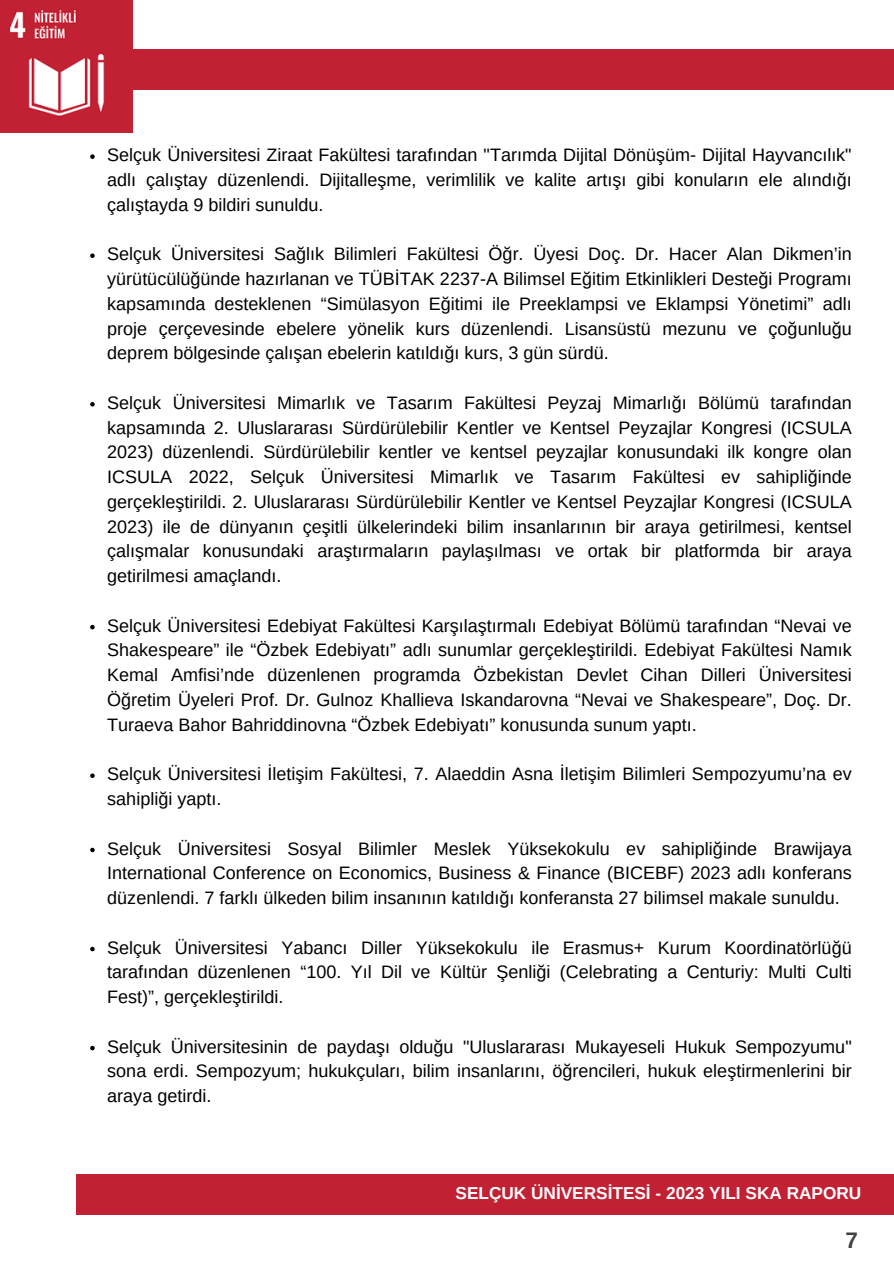
<style>
.page{position:relative;width:894px;height:1264px;background:#fff}
.page>*{position:absolute;margin:0;border:0;box-sizing:border-box;transform-origin:0 0}
.t1{font:700 22.5px "Arimo";color:#44423f}
.t2{font:18px/24.8px "Arimo";color:#000;text-align:justify}
.t3{font:700 17.25px "Arimo";color:#fffeff}
</style>
<div class="page">
<div style="left:77px;top:1174px;width:816px;height:40px;background:#c22033"></div>
<div style="left:118px;top:49px;width:775px;height:40px;background:#c22033"></div>
<img style="left:0;top:0;width:133px;height:133px">
<svg style="left:90px;top:154px;width:5px;height:5px"></svg>
<svg style="left:90px;top:253px;width:5px;height:5px"></svg>
<svg style="left:90px;top:402px;width:5px;height:4px"></svg>
<svg style="left:90px;top:625px;width:5px;height:4px"></svg>
<svg style="left:90px;top:773px;width:5px;height:5px"></svg>
<svg style="left:90px;top:847px;width:5px;height:5px"></svg>
<svg style="left:90px;top:946px;width:5px;height:5px"></svg>
<svg style="left:90px;top:1045px;width:5px;height:5px"></svg>
<p class="t2" style="left:107px;top:142px;width:745px">Selçuk Üniversitesi Ziraat Fakültesi tarafından "Tarımda Dijital Dönüşüm- Dijital Hayvancılık" adlı çalıştay düzenlendi. Dijitalleşme, verimlilik ve kalite artışı gibi konuların ele alındığı çalıştayda 9 bildiri sunuldu.</p>
<p class="t2" style="left:107px;top:241px;width:745px">Selçuk Üniversitesi Sağlık Bilimleri Fakültesi Öğr. Üyesi Doç. Dr. Hacer Alan Dikmen’in yürütücülüğünde hazırlanan ve TÜBİTAK 2237-A Bilimsel Eğitim Etkinlikleri Desteği Programı kapsamında desteklenen “Simülasyon Eğitimi ile Preeklampsi ve Eklampsi Yönetimi” adlı proje çerçevesinde ebelere yönelik kurs düzenlendi. Lisansüstü mezunu ve çoğunluğu deprem bölgesinde çalışan ebelerin katıldığı kurs, 3 gün sürdü.</p>
<p class="t2" style="left:107px;top:390px;width:745px">Selçuk Üniversitesi Mimarlık ve Tasarım Fakültesi Peyzaj Mimarlığı Bölümü tarafından kapsamında 2. Uluslararası Sürdürülebilir Kentler ve Kentsel Peyzajlar Kongresi (ICSULA 2023) düzenlendi. Sürdürülebilir kentler ve kentsel peyzajlar konusundaki ilk kongre olan ICSULA 2022, Selçuk Üniversitesi Mimarlık ve Tasarım Fakültesi ev sahipliğinde gerçekleştirildi. 2. Uluslararası Sürdürülebilir Kentler ve Kentsel Peyzajlar Kongresi (ICSULA 2023) ile de dünyanın çeşitli ülkelerindeki bilim insanlarının bir araya getirilmesi, kentsel çalışmalar konusundaki araştırmaların paylaşılması ve ortak bir platformda bir araya getirilmesi amaçlandı.</p>
<p class="t2" style="left:107px;top:613px;width:745px">Selçuk Üniversitesi Edebiyat Fakültesi Karşılaştırmalı Edebiyat Bölümü tarafından “Nevai ve Shakespeare” ile “Özbek Edebiyatı” adlı sunumlar gerçekleştirildi. Edebiyat Fakültesi Namık Kemal Amfisi’nde düzenlenen programda Özbekistan Devlet Cihan Dilleri Üniversitesi Öğretim Üyeleri Prof. Dr. Gulnoz Khallieva Iskandarovna “Nevai ve Shakespeare”, Doç. Dr.<br>Turaeva Bahor Bahriddinovna “Özbek Edebiyatı” konusunda sunum yaptı.</p>
<p class="t2" style="left:107px;top:761px;width:745px">Selçuk Üniversitesi İletişim Fakültesi, 7. Alaeddin Asna İletişim Bilimleri Sempozyumu’na ev sahipliği yaptı.</p>
<p class="t2" style="left:107px;top:835px;width:745px">Selçuk Üniversitesi Sosyal Bilimler Meslek Yüksekokulu ev sahipliğinde Brawijaya International Conference on Economics, Business &amp; Finance (BICEBF) 2023 adlı konferans düzenlendi. 7 farklı ülkeden bilim insanının katıldığı konferansta 27 bilimsel makale sunuldu.</p>
<p class="t2" style="left:107px;top:934px;width:745px">Selçuk Üniversitesi Yabancı Diller Yüksekokulu ile Erasmus+ Kurum Koordinatörlüğü tarafından düzenlenen “100. Yıl Dil ve Kültür Şenliği (Celebrating a Centuriy: Multi Culti Fest)”, gerçekleştirildi.</p>
<p class="t2" style="left:107px;top:1033px;width:745px">Selçuk Üniversitesinin de paydaşı olduğu "Uluslararası Mukayeseli Hukuk Sempozyumu" sona erdi. Sempozyum; hukukçuları, bilim insanlarını, öğrencileri, hukuk eleştirmenlerini bir araya getirdi.</p>
<h1 class="t3" style="left:455px;top:1182px;width:407px">SELÇUK ÜNİVERSİTESİ - 2023 YILI SKA RAPORU</h1>
<p class="t1" style="left:845px;top:1227px;width:14px">7</p>
</div>
